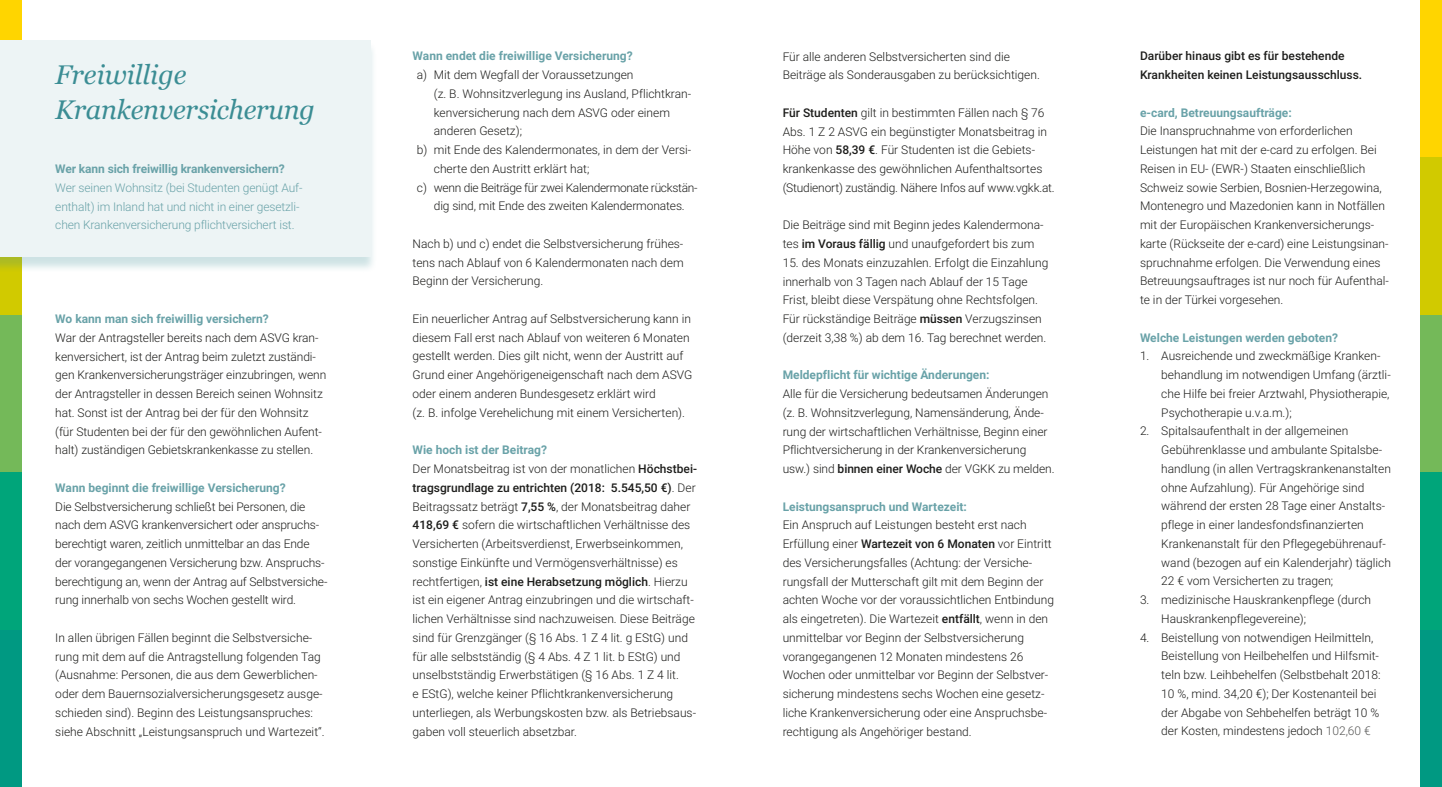
<style>
.page{position:relative;width:1442px;height:787px;background:#fff}
.page>*{position:absolute;margin:0;border:0;box-sizing:border-box;transform-origin:0 0}
.t1{font:italic 27px/34.5px "Georgia";letter-spacing:-.01em;color:#3b8d94}
.t2{font:300 12px/18.8px "Roboto";color:#1d1d1b}
.t3{font:700 12px "Roboto";color:#69a2a8}
.t4{font:300 12px/18.8px "Roboto";letter-spacing:-.01em;color:#69a2a8}
.t5{font:500 12px/18.8px "Roboto";color:#1d1d1b}
.t6{font:300 12px "Roboto";letter-spacing:-.025em;color:#1d1d1b}
.s1{font-weight:700;color:#69a2a8}
.s2{font-weight:500}
.s3{color:#575756}
</style>
<div class="page">
<div style="left:0;top:0;width:21px;height:156px;background:#ffd500"></div>
<div style="left:0;top:314px;width:21px;height:158px;background:#74b959"></div>
<div style="left:0;top:156px;width:21px;height:158px;background:#d1ca00"></div>
<div style="left:0;top:472px;width:21px;height:158px;background:#00a57a"></div>
<div style="left:0;top:630px;width:21px;height:157px;background:#009982"></div>
<div style="left:0;top:42px;width:377px;height:231px;background:#3b8d94;opacity:.25"></div>
<div style="left:0;top:40px;width:370px;height:217px;background:#edf4f5"></div>
<div style="left:1420px;top:0;width:21px;height:156px;background:#ffd500"></div>
<div style="left:1420px;top:314px;width:21px;height:158px;background:#74b959"></div>
<div style="left:1420px;top:156px;width:21px;height:158px;background:#d1ca00"></div>
<div style="left:1420px;top:472px;width:21px;height:158px;background:#00a57a"></div>
<div style="left:1420px;top:630px;width:21px;height:157px;background:#009982"></div>
<h1 class="t1" style="left:55px;top:58px;width:261px">Freiwillige<br>Krankenversicherung</h1>
<p class="t3" style="left:55px;top:160px;width:231px">Wer kann sich freiwillig krankenversichern?</p>
<p class="t4" style="left:55px;top:178px;width:249px">Wer seinen Wohnsitz (bei Studenten genügt Auf&shy;enthalt) im Inland hat und nicht in einer gesetzli&shy;chen Krankenversicherung pflichtversichert ist.</p>
<p class="t3" style="left:55px;top:310px;width:215px">Wo kann man sich freiwillig versichern?</p>
<p class="t2" style="left:55px;top:328px;width:272px">War der Antragsteller bereits nach dem ASVG kran&shy;kenversichert, ist der Antrag beim zuletzt zuständi&shy;gen Krankenversicherungsträger einzubringen, wenn der Antragsteller in dessen Bereich seinen Wohnsitz hat. Sonst ist der Antrag bei der für den Wohnsitz (für Studenten bei der für den gewöhnlichen Aufent&shy;halt) zuständigen Gebietskrankenkasse zu stellen.</p>
<p class="t3" style="left:55px;top:479px;width:232px">Wann beginnt die freiwillige Versicherung?</p>
<p class="t2" style="left:55px;top:496px;width:274px">Die Selbstversicherung schließt bei Personen, die nach dem ASVG krankenversichert oder anspruchs&shy;berechtigt waren, zeitlich unmittelbar an das Ende der vorangegangenen Versicherung bzw. Anspruchs&shy;berechtigung an, wenn der Antrag auf Selbstversiche&shy;rung innerhalb von sechs Wochen gestellt wird.</p>
<p class="t2" style="left:55px;top:628px;width:271px">In allen übrigen Fällen beginnt die Selbstversiche&shy;rung mit dem auf die Antragstellung folgenden Tag (Ausnahme: Personen, die aus dem Gewerblichen&shy;oder dem Bauernsozialversicherungsgesetz ausge&shy;schieden sind). Beginn des Leistungsanspruches: siehe Abschnitt „Leistungsanspruch und Wartezeit“.</p>
<p class="t3" style="left:412px;top:48px;width:222px">Wann endet die freiwillige Versicherung?</p>
<p class="t2" style="left:417px;top:65px;width:218px">a) Mit dem Wegfall der Voraussetzungen</p>
<p class="t2" style="left:434px;top:84px;width:259px">(z. B. Wohnsitzverlegung ins Ausland, Pflichtkran-</p>
<p class="t2" style="left:434px;top:103px;width:238px">kenversicherung nach dem ASVG oder einem</p>
<p class="t2" style="left:434px;top:121px;width:90px">anderen Gesetz);</p>
<p class="t2" style="left:417px;top:140px;width:276px">b) mit Ende des Kalendermonates, in dem der Versi-</p>
<p class="t2" style="left:434px;top:159px;width:157px">cherte den Austritt erklärt hat;</p>
<p class="t6" style="left:417px;top:179px;width:282px">c) wenn die Beiträge für zwei Kalendermonate rückstän-</p>
<p class="t2" style="left:434px;top:196px;width:252px">dig sind, mit Ende des zweiten Kalendermonates.</p>
<p class="t2" style="left:412px;top:234px;width:273px;text-align:justify">Nach b) und c) endet die Selbstversicherung frühes&shy;tens nach Ablauf von 6 Kalendermonaten nach dem Beginn der Versicherung.</p>
<p class="t2" style="left:412px;top:309px;width:281px">Ein neuerlicher Antrag auf Selbstversicherung kann in diesem Fall erst nach Ablauf von weiteren 6 Monaten gestellt werden. Dies gilt nicht, wenn der Austritt auf Grund einer Angehörigeneigenschaft nach dem ASVG oder einem anderen Bundesgesetz erklärt wird<br>(z. B. infolge Verehelichung mit einem Versicherten).</p>
<p class="t2" style="left:412px;top:440px;width:286px"><span class="s1">Wie hoch ist der Beitrag?<br></span>Der Monatsbeitrag ist von der monatlichen <span class="s2">Höchstbei&shy;tragsgrundlage zu entrichten (2018: 5.545,50 €)</span>. Der Beitragssatz beträgt <span class="s2">7,55 %</span>, der Monatsbeitrag daher <span class="s2">418,69 €</span> sofern die wirtschaftlichen Verhältnisse des Versicherten (Arbeitsverdienst, Erwerbseinkommen, sonstige Einkünfte und Vermögensverhältnisse) es rechtfertigen, <span class="s2">ist eine Herabsetzung möglich</span>. Hierzu ist ein eigener Antrag einzubringen und die wirtschaft&shy;lichen Verhältnisse sind nachzuweisen. Diese Beiträge sind für Grenzgänger (§ 16 Abs. 1 Z 4 lit. g EStG) und für alle selbstständig (§ 4 Abs. 4 Z 1 lit. b EStG) und unselbstständig Erwerbstätigen (§ 16 Abs. 1 Z 4 lit.<br>e EStG), welche keiner Pflichtkrankenversicherung unterliegen, als Werbungskosten bzw. als Betriebsaus&shy;gaben voll steuerlich absetzbar.</p>
<p class="t2" style="left:782px;top:46px;width:259px">Für alle anderen Selbstversicherten sind die<br>Beiträge als Sonderausgaben zu berücksichtigen.</p>
<p class="t2" style="left:782px;top:103px;width:274px"><span class="s2">Für Studenten</span> gilt in bestimmten Fällen nach § 76<br>Abs. 1 Z 2 ASVG ein begünstigter Monatsbeitrag in Höhe von <span class="s2">58,39 €</span>. Für Studenten ist die Gebiets&shy;krankenkasse des gewöhnlichen Aufenthaltsortes (Studienort) zuständig. Nähere Infos auf www.vgkk.at.</p>
<p class="t2" style="left:782px;top:215px;width:262px">Die Beiträge sind mit Beginn jedes Kalendermona&shy;tes <span class="s2">im Voraus fällig</span> und unaufgefordert bis zum</p>
<p class="t2" style="left:782px;top:253px;width:267px">15. des Monats einzuzahlen. Erfolgt die Einzahlung innerhalb von 3 Tagen nach Ablauf der 15 Tage Frist, bleibt diese Verspätung ohne Rechtsfolgen.<br>Für rückständige Beiträge <span class="s2">müssen</span> Verzugszinsen (derzeit 3,38 %) ab dem 16. Tag berechnet werden.</p>
<p class="t3" style="left:782px;top:366px;width:208px">Meldepflicht für wichtige Änderungen:</p>
<p class="t2" style="left:782px;top:384px;width:273px">Alle für die Versicherung bedeutsamen Änderungen (z. B. Wohnsitzverlegung, Namensänderung, Ände&shy;rung der wirtschaftlichen Verhältnisse, Beginn einer Pflichtversicherung in der Krankenversicherung usw.) sind <span class="s2">binnen einer Woche</span> der VGKK zu melden.</p>
<p class="t3" style="left:782px;top:498px;width:186px">Leistungsanspruch und Wartezeit:</p>
<p class="t2" style="left:782px;top:515px;width:273px">Ein Anspruch auf Leistungen besteht erst nach Erfüllung einer <span class="s2">Wartezeit von 6 Monaten</span> vor Eintritt des Versicherungsfalles (Achtung: der Versiche&shy;rungsfall der Mutterschaft gilt mit dem Beginn der achten Woche vor der voraussichtlichen Entbindung als eingetreten). Die Wartezeit <span class="s2">entfällt</span>, wenn in den unmittelbar vor Beginn der Selbstversicherung vorangegangenen 12 Monaten mindestens 26<br>Wochen oder unmittelbar vor Beginn der Selbstver&shy;sicherung mindestens sechs Wochen eine gesetz&shy;liche Krankenversicherung oder eine Anspruchsbe&shy;rechtigung als Angehöriger bestand.</p>
<p class="t5" style="left:1140px;top:46px;width:224px">Darüber hinaus gibt es für bestehende<br>Krankheiten keinen Leistungsausschluss.</p>
<p class="t3" style="left:1140px;top:104px;width:153px">e-card, Betreuungsaufträge:</p>
<p class="t2" style="left:1140px;top:121px;width:250px">Die Inanspruchnahme von erforderlichen Leistungen hat mit der e-card zu erfolgen. Bei Reisen in EU- (EWR-) Staaten einschließlich Schweiz sowie Serbien, Bosnien-Herzegowina, Montenegro und Mazedonien kann in Notfällen mit der Europäischen Krankenversicherungs&shy;karte (Rückseite der e-card) eine Leistungsinan&shy;spruchnahme erfolgen. Die Verwendung eines Betreuungsauftrages ist nur noch für Aufenthal&shy;te in der Türkei vorgesehen.</p>
<p class="t3" style="left:1140px;top:329px;width:199px">Welche Leistungen werden geboten?</p>
<p class="t2" style="left:1161px;top:346px;width:231px;text-indent:-21px">1. Ausreichende und zweckmäßige Kranken&shy;behandlung im notwendigen Umfang (ärztli&shy;che Hilfe bei freier Arztwahl, Physiotherapie, Psychotherapie u.v.a.m.);</p>
<p class="t2" style="left:1161px;top:421px;width:231px;text-indent:-21px">2. Spitalsaufenthalt in der allgemeinen Gebührenklasse und ambulante Spitalsbe&shy;handlung (in allen Vertragskrankenanstalten ohne Aufzahlung). Für Angehörige sind während der ersten 28 Tage einer Anstalts&shy;pflege in einer landesfondsfinanzierten Krankenanstalt für den Pflegegebührenauf&shy;wand (bezogen auf ein Kalenderjahr) täglich 22 € vom Versicherten zu tragen;</p>
<p class="t2" style="left:1161px;top:590px;width:211px;text-indent:-21px">3. medizinische Hauskrankenpflege (durch<br>Hauskrankenpflegevereine);</p>
<p class="t2" style="left:1161px;top:627px;width:221px;text-indent:-21px">4. Beistellung von notwendigen Heilmitteln, Beistellung von Heilbehelfen und Hilfsmit&shy;teln bzw. Leihbehelfen (Selbstbehalt 2018:<br>10 %, mind. 34,20 €); Der Kostenanteil bei der Abgabe von Sehbehelfen beträgt 10 % der Kosten, mindestens jedoch <span class="s3">102,60 €</span></p>
</div>
